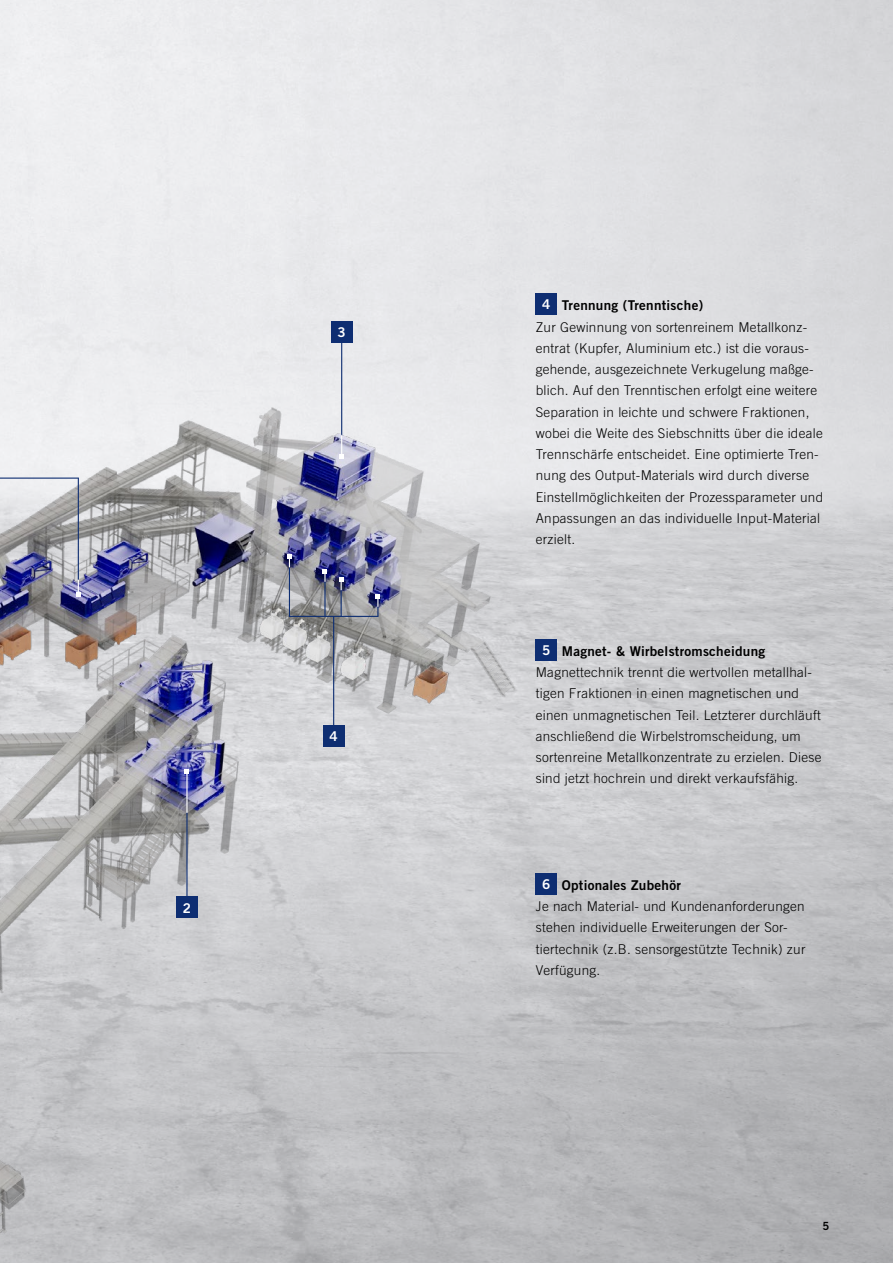
<style>
.page{position:relative;width:893px;height:1263px;background:#fff}
.page>*{position:absolute;margin:0;border:0;box-sizing:border-box;transform-origin:0 0}
.Copy_9_11{font:300 13.5px/21.3px "Trade Gothic LT Std";letter-spacing:.02em;color:#000}
.t1{font:13.5px "Trade Gothic LT Std Bd 2";color:#fff}
.t2{font:11.25px "Trade Gothic LT Std Bd 2";color:#000}
.s1{font-family:"Trade Gothic LT Std Bd 2";font-weight:400}
</style>
<div class="page">
<img style="left:0;top:0;width:893px;height:1263px">
<hr style="left:341px;top:342px;width:1px;height:99px;background:#0e2e72">
<div style="left:331px;top:321px;width:21px;height:21px;background:#0e2e72"></div>
<div style="left:536px;top:293px;width:21px;height:22px;background:#0e2e72"></div>
<div style="left:536px;top:639px;width:21px;height:21px;background:#0e2e72"></div>
<div style="left:536px;top:873px;width:21px;height:21px;background:#0e2e72"></div>
<img style="left:0;top:395px;width:544px;height:860px">
<svg style="left:339px;top:435px;width:5px;height:24px"></svg>
<hr style="left:186px;top:812px;width:2px;height:87px;background:#0e2e72">
<div style="left:176px;top:897px;width:22px;height:21px;background:#0e2e72"></div>
<hr style="left:186px;top:772px;width:2px;height:41px;background:#fff">
<svg style="left:185px;top:770px;width:4px;height:4px"></svg>
<svg style="left:323px;top:569px;width:4px;height:13px"></svg>
<svg style="left:287px;top:555px;width:5px;height:12px"></svg>
<svg style="left:376px;top:594px;width:4px;height:22px"></svg>
<svg style="left:339px;top:577px;width:4px;height:39px"></svg>
<hr style="left:324px;top:582px;width:2px;height:34px;background:#0e2e72">
<hr style="left:289px;top:567px;width:1px;height:50px;background:#0e2e72">
<hr style="left:289px;top:616px;width:89px;height:1px;background:#0e2e72">
<hr style="left:333px;top:616px;width:1px;height:109px;background:#0e2e72">
<div style="left:323px;top:725px;width:21px;height:21px;background:#0e2e72"></div>
<svg style="left:76px;top:580px;width:5px;height:17px"></svg>
<hr style="left:78px;top:478px;width:1px;height:102px;background:#0e2e72">
<hr style="left:0;top:477px;width:79px;height:2px;background:#0e2e72">
<p class="t1" style="left:338px;top:324px;width:10px">3</p>
<p class="t1" style="left:183px;top:899px;width:10px">2</p>
<p class="t1" style="left:330px;top:728px;width:10px">4</p>
<p class="t1" style="left:542px;top:296px;width:10px">4</p>
<p class="Copy_9_11" style="left:536px;top:295px;width:289px;text-indent:26px"><span class="s1">Trennung (Trenntische)<br></span>Zur Gewinnung von sortenreinem Metallkonz&shy;entrat (Kupfer, Aluminium etc.) ist die voraus&shy;gehende, ausgezeichnete Verkugelung maßge&shy;blich. Auf den Trenntischen erfolgt eine weitere Separation in leichte und schwere Fraktionen, wobei die Weite des Siebschnitts über die ideale Trennschärfe entscheidet. Eine optimierte Tren&shy;nung des Output-Materials wird durch diverse Einstellmöglichkeiten der Prozessparameter und Anpassungen an das individuelle Input-Material erzielt.</p>
<p class="t1" style="left:542px;top:642px;width:10px">5</p>
<p class="Copy_9_11" style="left:536px;top:640px;width:287px;text-indent:26px"><span class="s1">Magnet- &amp; Wirbelstromscheidung </span>Magnettechnik trennt die wertvollen metallhal&shy;tigen Fraktionen in einen magnetischen und einen unmagnetischen Teil. Letzterer durchläuft anschließend die Wirbelstromscheidung, um sortenreine Metallkonzentrate zu erzielen. Diese sind jetzt hochrein und direkt verkaufsfähig.</p>
<p class="t1" style="left:542px;top:876px;width:10px">6</p>
<p class="Copy_9_11" style="left:536px;top:874px;width:271px;text-indent:26px"><span class="s1">Optionales Zubehör<br></span>Je nach Material- und Kundenanforderungen stehen individuelle Erweiterungen der Sor&shy;tiertechnik (z.B. sensorgestützte Technik) zur Verfügung.</p>
<p class="t2" style="left:822px;top:1219px;width:8px">5</p>
</div>
